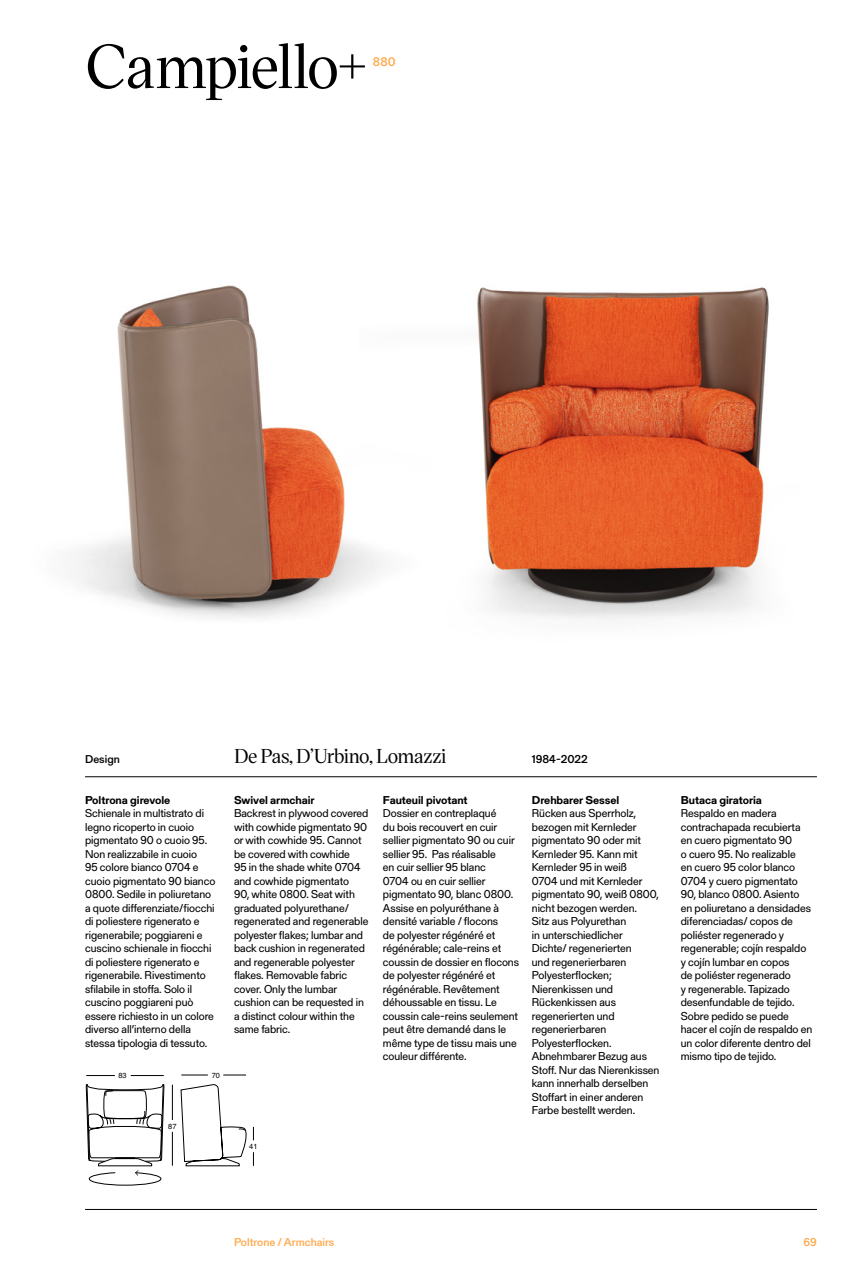
<style>
.page{position:relative;width:851px;height:1276px;background:#fff}
.page>*{position:absolute;margin:0;border:0;box-sizing:border-box;transform-origin:0 0}
.t1{font:500 60px "Victor Serif 50";letter-spacing:-.03em;color:#000}
.t2{font:500 19.5px "Victor Serif 50";letter-spacing:-.02em;color:#000}
.t3{font:500 12.3px "Gerstner Programm FSL";color:#ffaa4f}
.t4{font:11.25px/13.5px "Gerstner Programm FSL";letter-spacing:-.005em;color:#000}
.t5{font:700 11.25px "Gerstner Programm FSL";letter-spacing:-.005em;color:#000}
.t6{font:500 11.25px "Gerstner Programm FSL";color:#ffaa4f}
.t7{font:500 11.25px "Gerstner Programm FSL";color:#000}
.t8{font:7.35px "Helvetica";color:#000}
</style>
<div class="page">
<img style="left:76px;top:285px;width:283px;height:333px">
<img style="left:359px;top:287px;width:410px;height:333px">
<hr style="left:85px;top:1209px;width:731px;height:1px;background:#000">
<hr style="left:85px;top:776px;width:731px;height:1px;background:#000">
<svg style="left:86px;top:1075px;width:29px;height:1px"></svg>
<hr style="left:131px;top:1075px;width:33px;height:1px;background:#000">
<svg style="left:181px;top:1074px;width:27px;height:1px"></svg>
<svg style="left:223px;top:1074px;width:23px;height:1px"></svg>
<hr style="left:172px;top:1131px;width:1px;height:34px;background:#000">
<hr style="left:172px;top:1084px;width:1px;height:36px;background:#000">
<svg style="left:253px;top:1152px;width:1px;height:13px"></svg>
<svg style="left:253px;top:1127px;width:1px;height:13px"></svg>
<svg style="left:180px;top:1084px;width:67px;height:82px"></svg>
<svg style="left:86px;top:1084px;width:78px;height:101px"></svg>
<h1 class="t1" style="left:85px;top:26px;width:285px">Campiello+</h1>
<p class="t3" style="left:373px;top:53px;width:24px">880</p>
<p class="t7" style="left:85px;top:751px;width:36px">Design</p>
<h2 class="t2" style="left:234px;top:743px;width:214px">De Pas, D’Urbino, Lomazzi</h2>
<p class="t5" style="left:85px;top:792px;width:87px">Poltrona girevole</p>
<p class="t4" style="left:85px;top:806px;width:132px">Schienale in multistrato di legno ricoperto in cuoio pigmentato 90 o cuoio 95.<br>Non realizzabile in cuoio<br>95 colore bianco 0704 e cuoio pigmentato 90 bianco<br>0800. Sedile in poliuretano a quote differenziate/fiocchi di poliestere rigenerato e rigenerabile; poggiareni e cuscino schienale in fiocchi di poliestere rigenerato e rigenerabile. Rivestimento sfilabile in stoffa. Solo il cuscino poggiareni può essere richiesto in un colore diverso all’interno della stessa tipologia di tessuto.</p>
<p class="t8" style="left:118px;top:1069px;width:10px">83</p>
<p class="t8" style="left:212px;top:1070px;width:10px">70</p>
<p class="t5" style="left:234px;top:792px;width:82px">Swivel armchair</p>
<p class="t4" style="left:234px;top:806px;width:136px">Backrest in plywood covered with cowhide pigmentato 90 or with cowhide 95. Cannot be covered with cowhide<br>95 in the shade white 0704 and cowhide pigmentato<br>90, white 0800. Seat with graduated polyurethane/ regenerated and regenerable polyester flakes; lumbar and back cushion in regenerated and regenerable polyester flakes. Removable fabric cover. Only the lumbar cushion can be requested in a distinct colour within the same fabric.</p>
<p class="t5" style="left:383px;top:792px;width:86px">Fauteuil pivotant</p>
<p class="t4" style="left:383px;top:806px;width:138px">Dossier en contreplaqué<br>du bois recouvert en cuir sellier pigmentato 90 ou cuir sellier 95. Pas réalisable<br>en cuir sellier 95 blanc<br>0704 ou en cuir sellier pigmentato 90, blanc 0800.<br>Assise en polyuréthane à densité variable / flocons<br>de polyester régénéré et régénérable; cale-reins et coussin de dossier en flocons de polyester régénéré et régénérable. Revêtement déhoussable en tissu. Le coussin cale-reins seulement peut être demandé dans le même type de tissu mais une couleur différente.</p>
<p class="t8" style="left:168px;top:1121px;width:10px">87</p>
<p class="t8" style="left:249px;top:1141px;width:10px">41</p>
<p class="t7" style="left:531px;top:751px;width:57px">1984-2022</p>
<p class="t5" style="left:531px;top:792px;width:89px">Drehbarer Sessel</p>
<p class="t4" style="left:531px;top:806px;width:129px">Rücken aus Sperrholz, bezogen mit Kernleder pigmentato 90 oder mit<br>Kernleder 95. Kann mit<br>Kernleder 95 in weiß<br>0704 und mit Kernleder pigmentato 90, weiß 0800, nicht bezogen werden.<br>Sitz aus Polyurethan<br>in unterschiedlicher<br>Dichte/ regenerierten<br>und regenerierbaren<br>Polyesterflocken;<br>Nierenkissen und<br>Rückenkissen aus regenerierten und regenerierbaren<br>Polyesterflocken.<br>Abnehmbarer Bezug aus<br>Stoff. Nur das Nierenkissen kann innerhalb derselben<br>Stoffart in einer anderen<br>Farbe bestellt werden.</p>
<p class="t5" style="left:680px;top:792px;width:83px">Butaca giratoria</p>
<p class="t4" style="left:680px;top:806px;width:133px">Respaldo en madera contrachapada recubierta en cuero pigmentato 90<br>o cuero 95. No realizable<br>en cuero 95 color blanco<br>0704 y cuero pigmentato<br>90, blanco 0800. Asiento en poliuretano a densidades diferenciadas/ copos de poliéster regenerado y regenerable; cojín respaldo y cojín lumbar en copos<br>de poliéster regenerado<br>y regenerable. Tapizado desenfundable de tejido.<br>Sobre pedido se puede hacer el cojín de respaldo en un color diferente dentro del mismo tipo de tejido.</p>
<p class="t6" style="left:234px;top:1234px;width:102px">Poltrone / Armchairs</p>
<p class="t6" style="left:803px;top:1234px;width:15px">69</p>
</div>
